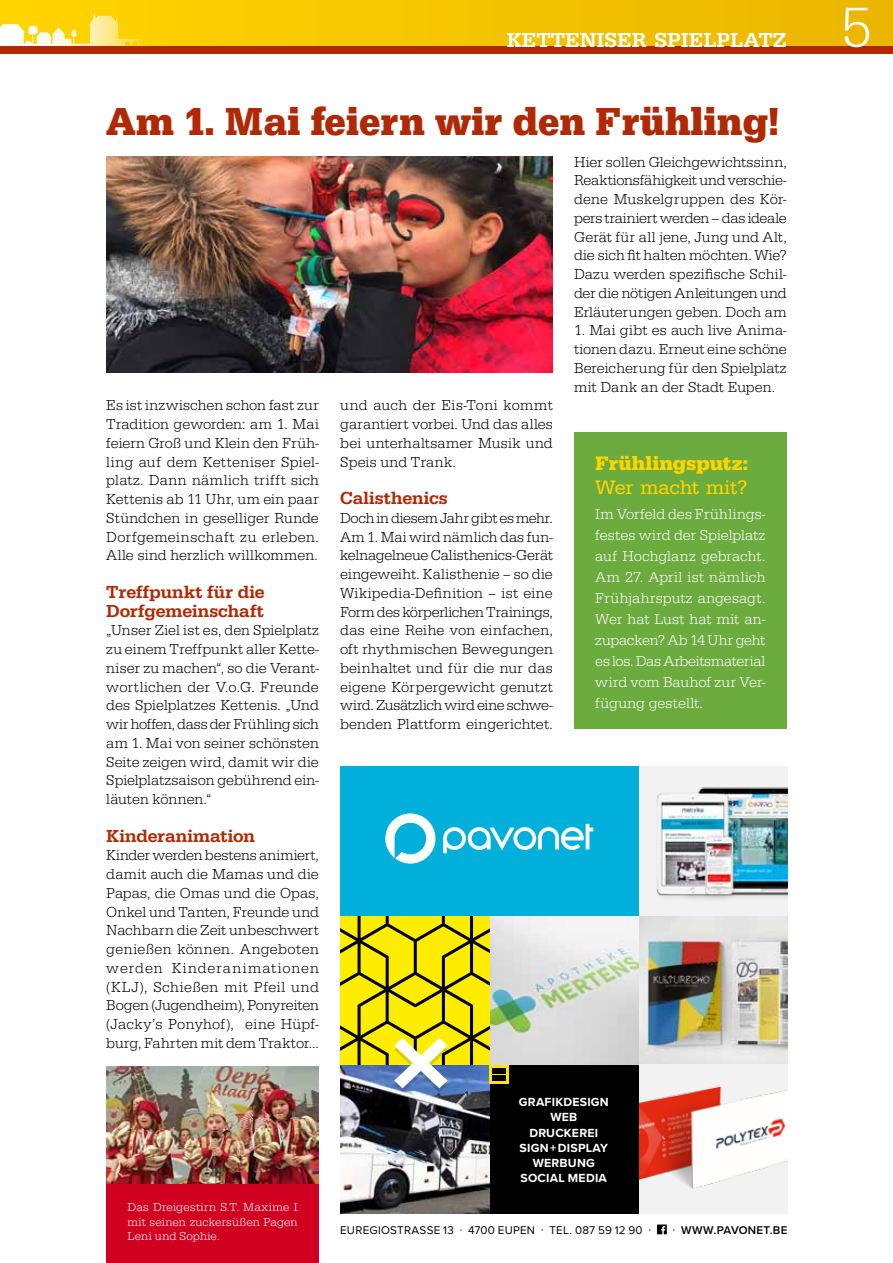
<style>
.page{position:relative;width:893px;height:1263px;background:#fff}
.page>*{position:absolute;margin:0;border:0;box-sizing:border-box;transform-origin:0 0}
.t1{font:58.5px "URW Egyptienne T Ligh";color:#fff}
.t2{font:40.5px "URW Egyptienne T Bold Narr";color:#b02904}
.t3{font:500 21px "URW Egyptienne T";color:#fff}
.t4{font:700 20.25px "URW Egyptienne T";letter-spacing:.005em;color:#ffd400}
.t5{font:20.25px "URW Egyptienne T";letter-spacing:-.005em;color:#ffd400}
.t6{font:500 18px/18.8px "URW Egyptienne T";letter-spacing:.005em;color:#b02904}
.t7{font:15px/18.8px "URW Egyptienne T Ligh";letter-spacing:.005em;color:#000;text-align:justify}
.t8{font:15px/21px "URW Egyptienne T Ligh";letter-spacing:-.005em;color:#fff;text-align:justify}
.t9{font:700 12.15px/15.1px "Proxima Nova";letter-spacing:.02em;color:#fff;text-align:center}
.t10{font:12px/14.4px "URW Egyptienne T Ligh";letter-spacing:.015em;color:#fff;text-align:justify}
.t11{font:11.7px "Proxima Nova";letter-spacing:.02em;color:#000}
.t12{font:600 11.7px "Proxima Nova";letter-spacing:.02em;color:#000}
.s1{font-weight:400}
</style>
<div class="page">
<div style="left:0;top:0;width:893px;height:47px;background:#f4c300"></div>
<svg style="left:0;top:3px;width:147px;height:44px"></svg>
<div style="left:0;top:47px;width:893px;height:7px;background:#b02904"></div>
<div style="left:574px;top:433px;width:213px;height:296px;background:#6cab3e"></div>
<div style="left:106px;top:1087px;width:213px;height:176px;background:#d10020"></div>
<img style="left:106px;top:1067px;width:213px;height:117px">
<img style="left:106px;top:156px;width:447px;height:217px">
<img style="left:638px;top:916px;width:149px;height:149px">
<svg style="left:638px;top:1065px;width:149px;height:149px;fill:#f2f2f2"></svg>
<div style="left:638px;top:766px;width:149px;height:150px;background:#f2f2f2"></div>
<img style="left:656px;top:787px;width:131px;height:112px">
<div style="left:489px;top:1065px;width:149px;height:149px;background:#000"></div>
<img style="left:340px;top:1092px;width:149px;height:122px">
<div style="left:489px;top:1065px;width:20px;height:19px;background:#ffe500"></div>
<svg style="left:657px;top:1224px;width:10px;height:10px"></svg>
<img style="left:506px;top:916px;width:132px;height:149px">
<div style="left:340px;top:766px;width:298px;height:150px;background:#00b0db"></div>
<svg style="left:443px;top:824px;width:150px;height:29px"></svg>
<svg style="left:385px;top:813px;width:50px;height:51px"></svg>
<svg style="left:340px;top:916px;width:166px;height:176px;background:#c3bc30"></svg>
<h3 class="t3" style="left:507px;top:27px;width:281px">KETTENISER SPIELPLATZ</h3>
<h2 class="t2" style="left:106px;top:97px;width:675px">Am 1. Mai feiern wir den Frühling!</h2>
<p class="t7" style="left:106px;top:396px;width:214px">Es ist inzwischen schon fast zur Tradition geworden: am 1. Mai feiern Groß und Klein den Früh&shy;ling auf dem Ketteniser Spiel&shy;platz. Dann nämlich trifft sich Kettenis ab 11 Uhr, um ein paar Stündchen in geselliger Runde Dorfgemeinschaft zu erleben.<br>Alle sind herzlich willkommen.</p>
<p class="t6" style="left:106px;top:582px;width:160px">Treffpunkt für die<br>Dorfgemeinschaft</p>
<p class="t7" style="left:106px;top:621px;width:214px">„Unser Ziel ist es, den Spielplatz zu einem Treffpunkt aller Kette&shy;niser zu machen“, so die Verant&shy;wortlichen der V.o.G. Freunde des Spielplatzes Kettenis. „Und wir hoffen, dass der Frühling sich am 1. Mai von seiner schönsten Seite zeigen wird, damit wir die Spielplatzsaison gebührend ein&shy;läuten können.“</p>
<p class="t6" style="left:106px;top:826px;width:150px">Kinderanimation</p>
<p class="t7" style="left:106px;top:846px;width:214px">Kinder werden bestens animiert, damit auch die Mamas und die Papas, die Omas und die Opas, Onkel und Tanten, Freunde und Nachbarn die Zeit unbeschwert genießen können. Angeboten werden Kinderanimationen (KLJ), Schießen mit Pfeil und Bogen (Jugendheim), Ponyreiten (Jacky’s Ponyhof), eine Hüpf&shy;burg, Fahrten mit dem Traktor…</p>
<p class="t10" style="left:128px;top:1200px;width:172px">Das Dreigestirn S.T. Maxime I mit seinen zuckersüßen Pagen Leni und Sophie.</p>
<p class="t7" style="left:340px;top:396px;width:214px">und auch der Eis-Toni kommt garantiert vorbei. Und das alles bei unterhaltsamer Musik und Speis und Trank.</p>
<p class="t6" style="left:340px;top:489px;width:109px">Calisthenics</p>
<p class="t7" style="left:340px;top:508px;width:214px">Doch in diesem Jahr gibt es mehr.<br>Am 1. Mai wird nämlich das fun&shy;kelnagelneue Calisthenics-Gerät eingeweiht. Kalisthenie – so die Wikipedia-Definition – ist eine Form des körperlichen Trainings, das eine Reihe von einfachen, oft rhythmischen Bewegungen beinhaltet und für die nur das eigene Körpergewicht genutzt wird. Zusätzlich wird eine schwe&shy;benden Plattform eingerichtet.</p>
<p class="t7" style="left:574px;top:152px;width:214px">Hier sollen Gleichgewichtssinn, Reaktionsfähigkeit und verschie&shy;dene Muskelgruppen des Kör&shy;pers trainiert werden – das ideale Gerät für all jene, Jung und Alt, die sich fit halten möchten. Wie?<br>Dazu werden spezifische Schil&shy;der die nötigen Anleitungen und Erläuterungen geben. Doch am</p>
<p class="t7" style="left:574px;top:321px;width:214px">1. Mai gibt es auch live Anima&shy;tionen dazu. Erneut eine schöne Bereicherung für den Spielplatz mit Dank an der Stadt Eupen.</p>
<h3 class="t4" style="left:595px;top:451px;width:154px">Frühlingsputz:</h3>
<h3 class="t5" style="left:595px;top:475px;width:153px">Wer macht mit?</h3>
<p class="t8" style="left:595px;top:503px;width:172px">Im Vorfeld des Frühlings&shy;festes wird der Spielplatz auf Hochglanz gebracht.<br>Am 27. April ist nämlich Frühjahrsputz angesagt.<br>Wer hat Lust hat mit an&shy;zupacken? Ab 14 Uhr geht es los. Das Arbeitsmaterial wird vom Bauhof zur Ver&shy;fügung gestellt.</p>
<p class="t9" style="left:519px;top:1094px;width:92px">GRAFIKDESIGN<br>WEB<br>DRUCKEREI<br>SIGN + DISPLAY<br>WERBUNG<br>SOCIAL MEDIA</p>
<p class="t11" style="left:340px;top:1224px;width:313px">EUREGIOSTRASSE 13 · 4700 EUPEN · TEL. 087 59 12 90 ·</p>
<p class="t12" style="left:673px;top:1222px;width:116px"><span class="s1">·</span> WWW.PAVONET.BE</p>
<h1 class="t1" style="left:840px;top:-6px;width:33px">5</h1>
</div>
